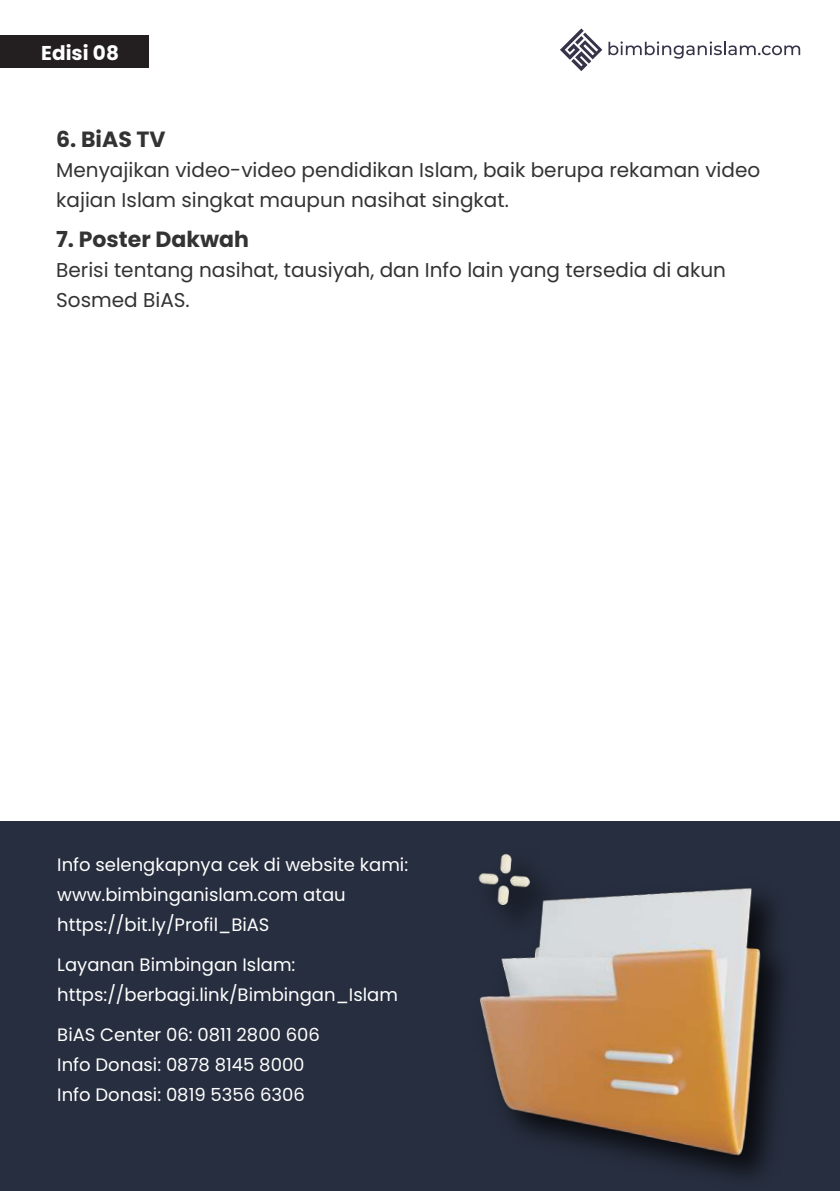
<style>
.page{position:relative;width:840px;height:1191px;background:#fff}
.page>*{position:absolute;margin:0;border:0;box-sizing:border-box;transform-origin:0 0}
.t1{font:700 22px "Poppins";color:#333}
.t2{font:20px/30px "Poppins";color:#333}
.t3{font:700 20px "Poppins";color:#fff}
.t4{font:18px/30px "Poppins";color:#fff}
</style>
<div class="page">
<div style="left:0;top:821px;width:839px;height:370px;background:#272e3f"></div>
<div style="left:0;top:35px;width:148px;height:32px;background:#231f20"></div>
<svg style="left:560px;top:28px;width:42px;height:43px"></svg>
<svg style="left:608px;top:41px;width:191px;height:18px"></svg>
<img style="left:478px;top:853px;width:304px;height:324px">
<p class="t3" style="left:41px;top:41px;width:79px">Edisi 08</p>
<p class="t1" style="left:56px;top:127px;width:111px">6. BiAS TV</p>
<p class="t2" style="left:56px;top:155px;width:705px">Menyajikan video-video pendidikan Islam, baik berupa rekaman video kajian Islam singkat maupun nasihat singkat.</p>
<p class="t1" style="left:56px;top:227px;width:194px">7. Poster Dakwah</p>
<p class="t2" style="left:56px;top:255px;width:671px">Berisi tentang nasihat, tausiyah, dan Info lain yang tersedia di akun<br>Sosmed BiAS.</p>
<p class="t4" style="left:57px;top:849px;width:352px">Info selengkapnya cek di website kami: www.bimbinganislam.com atau https://bit.ly/Profil_BiAS</p>
<p class="t4" style="left:57px;top:949px;width:342px">Layanan Bimbingan Islam: https://berbagi.link/Bimbingan_Islam</p>
<p class="t4" style="left:57px;top:1019px;width:264px">BiAS Center 06: 0811 2800 606<br>Info Donasi: 0878 8145 8000<br>Info Donasi: 0819 5356 6306</p>
</div>
